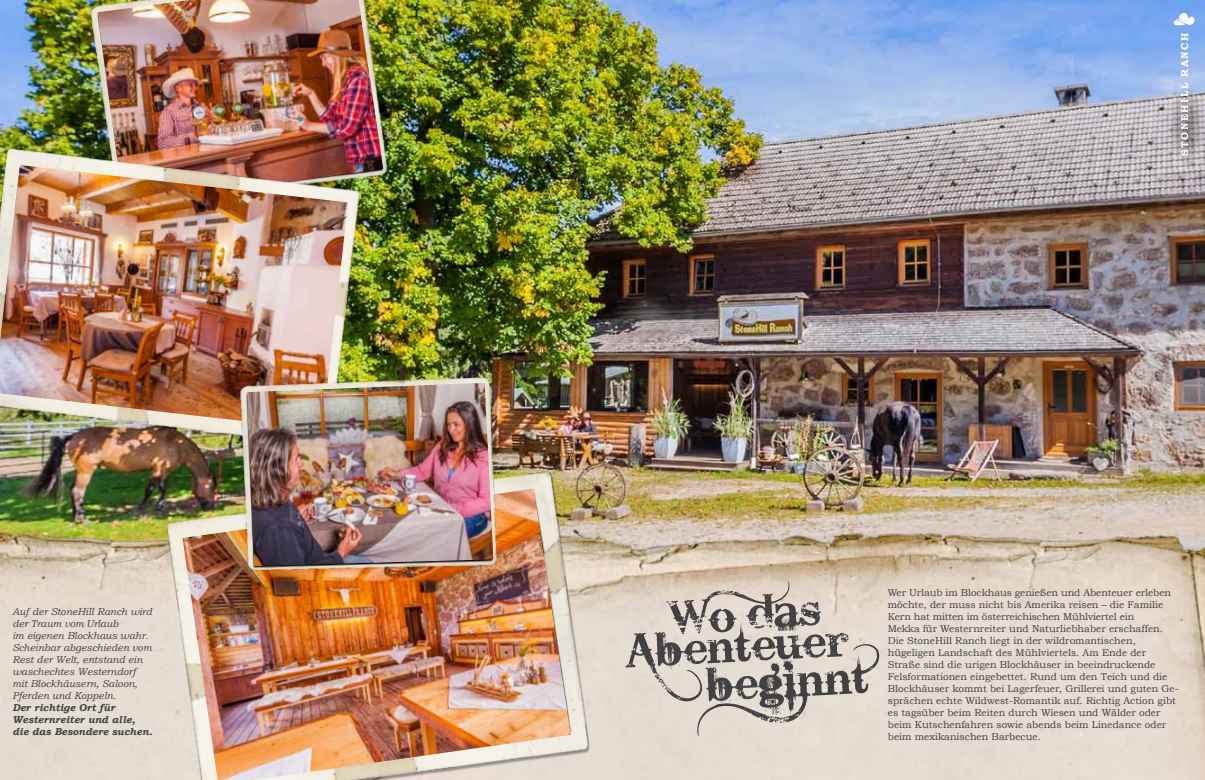
<style>
.page{position:relative;width:1205px;height:780px;background:#fff}
.page>*{position:absolute;margin:0;border:0;box-sizing:border-box;transform-origin:0 0}
.t1{font:10px/12px "Bookman Old Style";color:#414042}
.t2{font:italic 10px/12px "Bookman Old Style";color:#414042}
.t3{font:italic 700 10px/12px "Bookman Old Style";color:#414042}
.t4{font:700 10px "Bookman Old Style";letter-spacing:.15em;color:#fff}
</style>
<div class="page">
<img style="left:0;top:0;width:1205px;height:526px">
<img style="left:0;top:523px;width:143px;height:257px">
<img style="left:615px;top:526px;width:590px;height:254px">
<img style="left:74px;top:0;width:325px;height:227px">
<img style="left:98px;top:0;width:285px;height:126px">
<img style="left:0;top:126px;width:387px;height:335px">
<img style="left:143px;top:451px;width:472px;height:329px">
<img style="left:182px;top:488px;width:389px;height:292px">
<svg style="left:625px;top:581px;width:254px;height:155px;background:#c2bab1"></svg>
<img style="left:0;top:165px;width:348px;height:265px">
<img style="left:221px;top:359px;width:289px;height:235px">
<img style="left:247px;top:383px;width:246px;height:183px">
<svg style="left:1169px;top:85px;width:34px;height:83px;background:#a6a1a6"></svg>
<svg style="left:1173px;top:13px;width:22px;height:14px"></svg>
<p class="t2" style="left:12px;top:605px;width:141px">Auf der StoneHill Ranch wird der Traum vom Urlaub<br>im eigenen Blockhaus wahr.<br>Scheinbar abgeschieden vom<br>Rest der Welt, entstand ein waschechtes Westerndorf mit Blockhäusern, Saloon,<br>Pferden und Koppeln.</p>
<p class="t3" style="left:12px;top:701px;width:142px">Der richtige Ort für<br>Westernreiter und alle, die das Besondere suchen.</p>
<p class="t4" style="left:1179px;top:156px;width:125px;rotate:-90deg">STONEHILL RANCH</p>
<p class="t1" style="left:888px;top:587px;width:292px">Wer Urlaub im Blockhaus genießen und Abenteuer erleben möchte, der muss nicht bis Amerika reisen – die Familie Kern hat mitten im österreichischen Mühlviertel ein<br>Mekka für Westernreiter und Naturliebhaber erschaffen.<br>Die StoneHill Ranch liegt in der wildromantischen, hügeligen Landschaft des Mühlviertels. Am Ende der Straße sind die urigen Blockhäuser in beeindruckende Felsformationen eingebettet. Rund um den Teich und die Blockhäuser kommt bei Lagerfeuer, Grillerei und guten Ge&shy;sprächen echte Wildwest-Romantik auf. Richtig Action gibt es tagsüber beim Reiten durch Wiesen und Wälder oder beim Kutschenfahren sowie abends beim Linedance oder beim mexikanischen Barbecue.</p>
</div>
